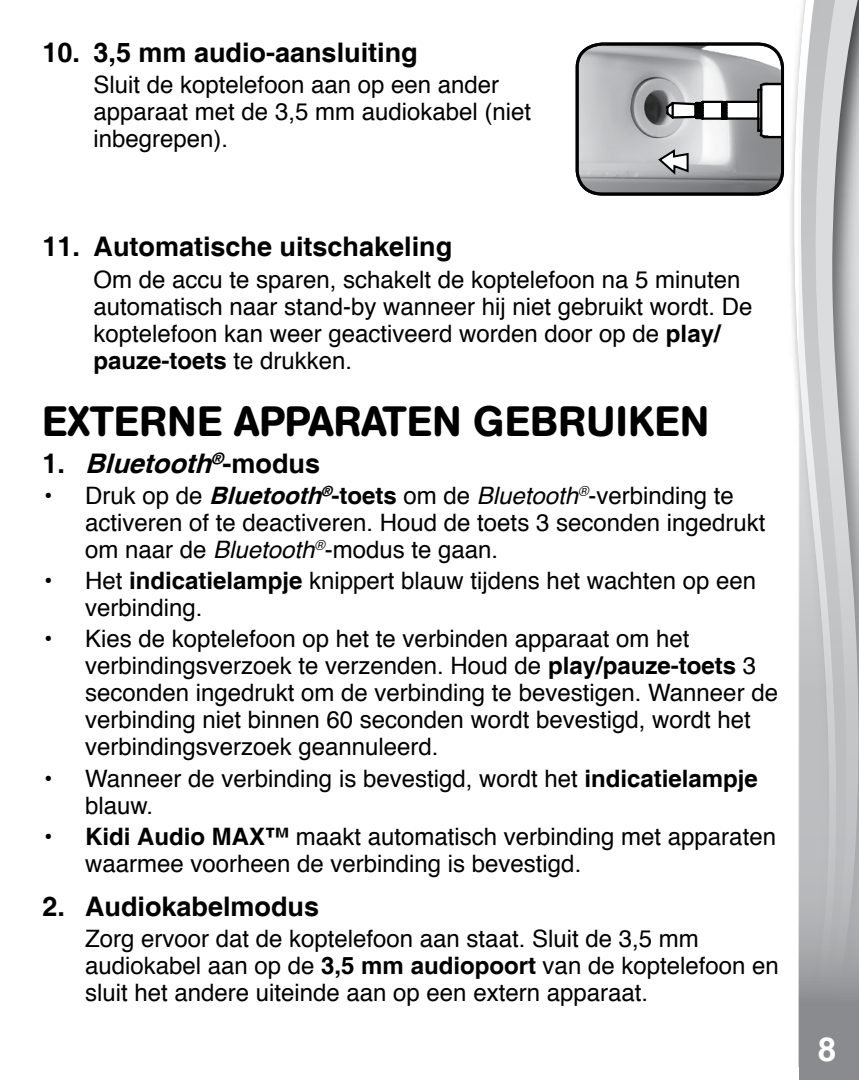
<style>
.page{position:relative;width:859px;height:1080px;background:#fff}
.page>*{position:absolute;margin:0;border:0;box-sizing:border-box;transform-origin:0 0}
.t1{font:500 42px "AG Book Rounded";letter-spacing:.02em;color:#000}
.t2{font:700 33px "Helvetica";color:#fff}
.t3{font:700 27px "Helvetica";color:#000}
.t4{font:italic 700 27px "Helvetica";color:#000}
.t5{font:24px/27px "Helvetica";color:#000}
.s1{font-weight:700}
.s2{font-style:normal}
.s3{font-weight:700;font-style:italic}
.s4{font-style:italic}
.s5{font-style:inherit}
</style>
<div class="page">
<svg style="left:793px;top:45px;width:6px;height:1022px"></svg>
<svg style="left:799px;top:0;width:60px;height:1080px;background:#bebfc1"></svg>
<img style="left:577px;top:44px;width:205px;height:150px">
<svg style="left:815px;top:0;width:34px;height:1080px;background:#babcbe"></svg>
<svg style="left:664px;top:81px;width:116px;height:58px"></svg>
<hr style="left:858px;top:80px;width:1px;height:60px;background:#000">
<hr style="left:812px;top:80px;width:1px;height:60px;background:#000">
<hr style="left:818px;top:80px;width:1px;height:60px;background:#000">
<hr style="left:825px;top:80px;width:1px;height:60px;background:#000">
<hr style="left:832px;top:80px;width:1px;height:60px;background:#000">
<hr style="left:839px;top:80px;width:1px;height:60px;background:#000">
<hr style="left:805px;top:80px;width:1px;height:60px;background:#000">
<div style="left:576px;top:43px;width:208px;height:153px;border:3px solid #000;border-radius:25px"></div>
<svg style="left:656px;top:147px;width:34px;height:30px"></svg>
<p class="t3" style="left:43px;top:36px;width:377px">10. 3,5 mm audio-aansluiting</p>
<p class="t5" style="left:94px;top:73px;width:439px">Sluit de koptelefoon aan op een ander apparaat met de 3,5 mm audiokabel (niet inbegrepen).</p>
<p class="t3" style="left:43px;top:230px;width:411px">11. Automatische uitschakeling</p>
<p class="t5" style="left:94px;top:267px;width:660px">Om de accu te sparen, schakelt de koptelefoon na 5 minuten automatisch naar stand-by wanneer hij niet gebruikt wordt. De koptelefoon kan weer geactiveerd worden door op de <span class="s1">play/ pauze-toets</span> te drukken.</p>
<h1 class="t1" style="left:43px;top:397px;width:668px">EXTERNE APPARATEN GEBRUIKEN</h1>
<p class="t4" style="left:43px;top:447px;width:279px"><span class="s2">1 .</span> Bluetooth<sup>®</sup><span class="s2">- m o d u s</span></p>
<p class="t5" style="left:85px;top:483px;width:682px;text-indent:-43px">• Druk op de <span class="s3">Bluetooth</span><sup>®</sup><span class="s1">-toets</span> om de <span class="s4">Bluetooth</span><sup>®</sup>-verbinding te activeren of te deactiveren. Houd de toets 3 seconden ingedrukt om naar de <span class="s4">Bluetooth</span><sup>®</sup>-modus te gaan.</p>
<p class="t5" style="left:85px;top:569px;width:673px;text-indent:-43px">• Het <span class="s1">indicatielampje</span> knippert blauw tijdens het wachten op een verbinding.</p>
<p class="t5" style="left:85px;top:627px;width:694px;text-indent:-43px">• Kies de koptelefoon op het te verbinden apparaat om het verbindingsverzoek te verzenden. Houd de <span class="s1">play/pauze-toets</span> 3 seconden ingedrukt om de verbinding te bevestigen. Wanneer de verbinding niet binnen 60 seconden wordt bevestigd, wordt het verbindingsverzoek geannuleerd.</p>
<p class="t5" style="left:85px;top:766px;width:674px;text-indent:-43px">• Wanneer de verbinding is bevestigd, wordt het <span class="s1">indicatielampje </span>blauw.</p>
<p class="t5" style="left:85px;top:824px;width:692px;text-indent:-43px">• <span class="s1">Kidi Audio MAX™</span> maakt automatisch verbinding met apparaten waarmee voorheen de verbinding is bevestigd.</p>
<p class="t3" style="left:43px;top:890px;width:278px">2. Audiokabelmodus</p>
<p class="t5" style="left:85px;top:927px;width:695px">Zorg ervoor dat de koptelefoon aan staat. Sluit de 3,5 mm audiokabel aan op de <span class="s1">3,5 mm audiopoort</span> van de koptelefoon en sluit het andere uiteinde aan op een extern apparaat.</p>
<h2 class="t2" style="left:818px;top:1021px;width:27px">8 <sup>8</sup><span class="s5">8</span></h2>
</div>
